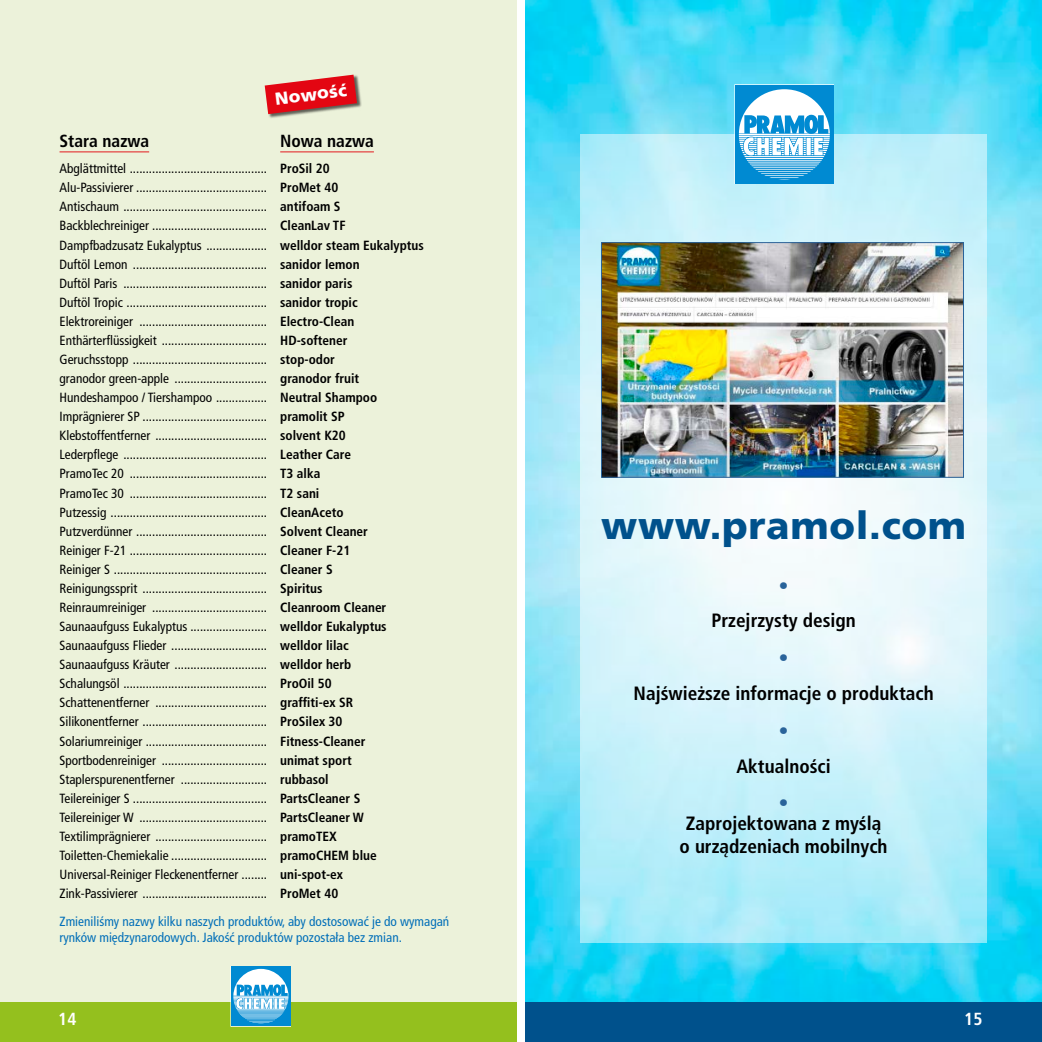
<style>
.page{position:relative;width:1042px;height:1042px;background:#fff}
.page>*{position:absolute;margin:0;border:0;box-sizing:border-box;transform-origin:0 0}
._3_Titel{font:900 38.32px "Frutiger LT Pro";letter-spacing:.02em;color:#00518c}
.Grundtext{font:700 condensed 19.25px "Frutiger LT Pro";color:#000}
._2_Grundtext{font:700 condensed 17.5px "Frutiger LT Pro";color:#000}
._2_Grundtext-2{font:700 condensed 17.5px "Frutiger LT Pro";color:#fff}
._2_Grundtext-3{font:700 condensed 17.5px "Frutiger LT Std";color:#fff}
._3_Titel-2{font:900 17.32px "Frutiger LT Pro";color:#fff}
._2_Grundtext-4{font:condensed 13.3px "Frutiger LT Std";color:#000}
.t1{font:condensed 13.3px/15.8px "Frutiger LT Pro";color:#006eb8}
.Grundtext-2{font:9.62px "Zapf Dingbats";color:#29639a}
.s1{font-weight:700}
</style>
<div class="page">
<div style="left:0;top:0;width:516px;height:1042px;background:#ecf2da"></div>
<hr style="left:60px;top:151px;width:89px;height:1px;background:#e31a1f">
<hr style="left:280px;top:151px;width:94px;height:1px;background:#e31a1f">
<div style="left:0;top:1002px;width:516px;height:40px;background:#94c01e"></div>
<div style="left:231px;top:966px;width:60px;height:60px;background:#008ad2"></div>
<svg style="left:233px;top:969px;width:55px;height:55px"></svg>
<img style="left:526px;top:0;width:516px;height:1002px">
<div style="left:526px;top:1002px;width:516px;height:40px;background:#00518c"></div>
<svg style="left:580px;top:134px;width:407px;height:809px;background:#cef2fa"></svg>
<div style="left:735px;top:85px;width:99px;height:99px;background:#008ad2"></div>
<svg style="left:739px;top:89px;width:91px;height:91px"></svg>
<img style="left:603px;top:244px;width:359px;height:232px">
<div style="left:601px;top:242px;width:363px;height:236px;border:1px solid #29639a"></div>
<div style="left:265px;top:75px;width:97px;height:44px;background:#000;opacity:.6"></div>
<svg style="left:265px;top:75px;width:92px;height:39px"></svg>
<p class="_3_Titel-2" style="left:274px;top:88px;width:74px;rotate:-7deg">Nowość</p>
<p class="_2_Grundtext" style="left:60px;top:131px;width:91px">Stara nazwa</p>
<p class="_2_Grundtext" style="left:280px;top:131px;width:95px">Nowa nazwa</p>
<p class="_2_Grundtext-4" style="left:60px;top:161px;width:272px">Abglättmittel ........................................... <span class="s1">ProSil 20</span></p>
<p class="_2_Grundtext-4" style="left:60px;top:180px;width:280px">Alu-Passivierer ......................................... <span class="s1">ProMet 40</span></p>
<p class="_2_Grundtext-4" style="left:60px;top:199px;width:282px">Antischaum ............................................. <span class="s1">antifoam S</span></p>
<p class="_2_Grundtext-4" style="left:60px;top:218px;width:287px">Backblechreiniger .................................... <span class="s1">CleanLav TF</span></p>
<p class="_2_Grundtext-4" style="left:60px;top:237px;width:366px">Dampfbadzusatz Eukalyptus ................... <span class="s1">welldor steam Eukalyptus</span></p>
<p class="_2_Grundtext-4" style="left:60px;top:256px;width:301px">Duftöl Lemon .......................................... <span class="s1">sanidor lemon</span></p>
<p class="_2_Grundtext-4" style="left:60px;top:275px;width:294px">Duftöl Paris ............................................. <span class="s1">sanidor paris</span></p>
<p class="_2_Grundtext-4" style="left:60px;top:294px;width:300px">Duftöl Tropic ............................................ <span class="s1">sanidor tropic</span></p>
<p class="_2_Grundtext-4" style="left:60px;top:313px;width:296px">Elektroreiniger ........................................ <span class="s1">Electro-Clean</span></p>
<p class="_2_Grundtext-4" style="left:60px;top:332px;width:289px">Enthärterflüssigkeit ................................. <span class="s1">HD-softener</span></p>
<p class="_2_Grundtext-4" style="left:60px;top:352px;width:277px">Geruchsstopp .......................................... <span class="s1">stop-odor</span></p>
<p class="_2_Grundtext-4" style="left:60px;top:371px;width:301px">granodor green-apple ............................. <span class="s1">granodor fruit</span></p>
<p class="_2_Grundtext-4" style="left:60px;top:390px;width:319px">Hundeshampoo / Tiershampoo ................ <span class="s1">Neutral Shampoo</span></p>
<p class="_2_Grundtext-4" style="left:60px;top:409px;width:287px">Imprägnierer SP ....................................... <span class="s1">pramolit SP</span></p>
<p class="_2_Grundtext-4" style="left:60px;top:428px;width:288px">Klebstoffentferner ................................... <span class="s1">solvent K20</span></p>
<p class="_2_Grundtext-4" style="left:60px;top:447px;width:293px">Lederpflege ............................................. <span class="s1">Leather Care</span></p>
<p class="_2_Grundtext-4" style="left:60px;top:466px;width:262px">PramoTec 20 ........................................... <span class="s1">T3 alka</span></p>
<p class="_2_Grundtext-4" style="left:60px;top:485px;width:261px">PramoTec 30 ........................................... <span class="s1">T2 sani</span></p>
<p class="_2_Grundtext-4" style="left:60px;top:504px;width:285px">Putzessig ................................................. <span class="s1">CleanAceto</span></p>
<p class="_2_Grundtext-4" style="left:60px;top:523px;width:310px">Putzverdünner ......................................... <span class="s1">Solvent Cleaner</span></p>
<p class="_2_Grundtext-4" style="left:60px;top:542px;width:292px">Reiniger F-21 ........................................... <span class="s1">Cleaner F-21</span></p>
<p class="_2_Grundtext-4" style="left:60px;top:561px;width:275px">Reiniger S ................................................ <span class="s1">Cleaner S</span></p>
<p class="_2_Grundtext-4" style="left:60px;top:580px;width:265px">Reinigungssprit ....................................... <span class="s1">Spiritus</span></p>
<p class="_2_Grundtext-4" style="left:60px;top:600px;width:328px">Reinraumreiniger .................................... <span class="s1">Cleanroom Cleaner</span></p>
<p class="_2_Grundtext-4" style="left:60px;top:619px;width:329px">Saunaaufguss Eukalyptus ........................ <span class="s1">welldor Eukalyptus</span></p>
<p class="_2_Grundtext-4" style="left:60px;top:638px;width:291px">Saunaaufguss Flieder .............................. <span class="s1">welldor lilac</span></p>
<p class="_2_Grundtext-4" style="left:60px;top:657px;width:293px">Saunaaufguss Kräuter ............................. <span class="s1">welldor herb</span></p>
<p class="_2_Grundtext-4" style="left:60px;top:676px;width:274px">Schalungsöl ............................................. <span class="s1">ProOil 50</span></p>
<p class="_2_Grundtext-4" style="left:60px;top:695px;width:295px">Schattenentferner ................................... <span class="s1">graffiti-ex SR</span></p>
<p class="_2_Grundtext-4" style="left:60px;top:714px;width:284px">Silikonentferner ....................................... <span class="s1">ProSilex 30</span></p>
<p class="_2_Grundtext-4" style="left:60px;top:733px;width:307px">Solariumreiniger ...................................... <span class="s1">Fitness-Cleaner</span></p>
<p class="_2_Grundtext-4" style="left:60px;top:752px;width:294px">Sportbodenreiniger ................................. <span class="s1">unimat sport</span></p>
<p class="_2_Grundtext-4" style="left:60px;top:771px;width:271px">Staplerspurenentferner ........................... <span class="s1">rubbasol</span></p>
<p class="_2_Grundtext-4" style="left:60px;top:790px;width:302px">Teilereiniger S .......................................... <span class="s1">PartsCleaner S</span></p>
<p class="_2_Grundtext-4" style="left:60px;top:809px;width:306px">Teilereiniger W ........................................ <span class="s1">PartsCleaner W</span></p>
<p class="_2_Grundtext-4" style="left:60px;top:828px;width:279px">Textilimprägnierer ................................... <span class="s1">pramoTEX</span></p>
<p class="_2_Grundtext-4" style="left:60px;top:847px;width:319px">Toiletten-Chemiekalie .............................. <span class="s1">pramoCHEM blue</span></p>
<p class="_2_Grundtext-4" style="left:60px;top:867px;width:285px">Universal-Reiniger Fleckenentferner ........ <span class="s1">uni-spot-ex</span></p>
<p class="_2_Grundtext-4" style="left:60px;top:886px;width:280px">Zink-Passivierer ....................................... <span class="s1">ProMet 40</span></p>
<p class="t1" style="left:60px;top:914px;width:391px">Zmieniliśmy nazwy kilku naszych produktów, aby dostosować je do wymagań rynków międzynarodowych. Jakość produktów pozostała bez zmian.</p>
<p class="_2_Grundtext-2" style="left:58px;top:1009px;width:20px">14</p>
<p class="_3_Titel" style="left:601px;top:502px;width:366px">www.pramol.com</p>
<p class="Grundtext-2" style="left:780px;top:581px;width:9px">●</p>
<p class="Grundtext" style="left:711px;top:608px;width:146px">Przejrzysty design</p>
<p class="Grundtext-2" style="left:780px;top:653px;width:9px">●</p>
<p class="Grundtext" style="left:633px;top:682px;width:302px">Najświeższe informacje o produktach</p>
<p class="Grundtext-2" style="left:780px;top:726px;width:9px">●</p>
<p class="Grundtext" style="left:736px;top:755px;width:96px">Aktualności</p>
<p class="Grundtext-2" style="left:780px;top:798px;width:9px">●</p>
<p class="Grundtext" style="left:686px;top:811px;width:197px">Zaprojektowana z myślą</p>
<p class="Grundtext" style="left:679px;top:834px;width:209px">o urządzeniach mobilnych</p>
<p class="_2_Grundtext-3" style="left:964px;top:1009px;width:20px">15</p>
</div>
